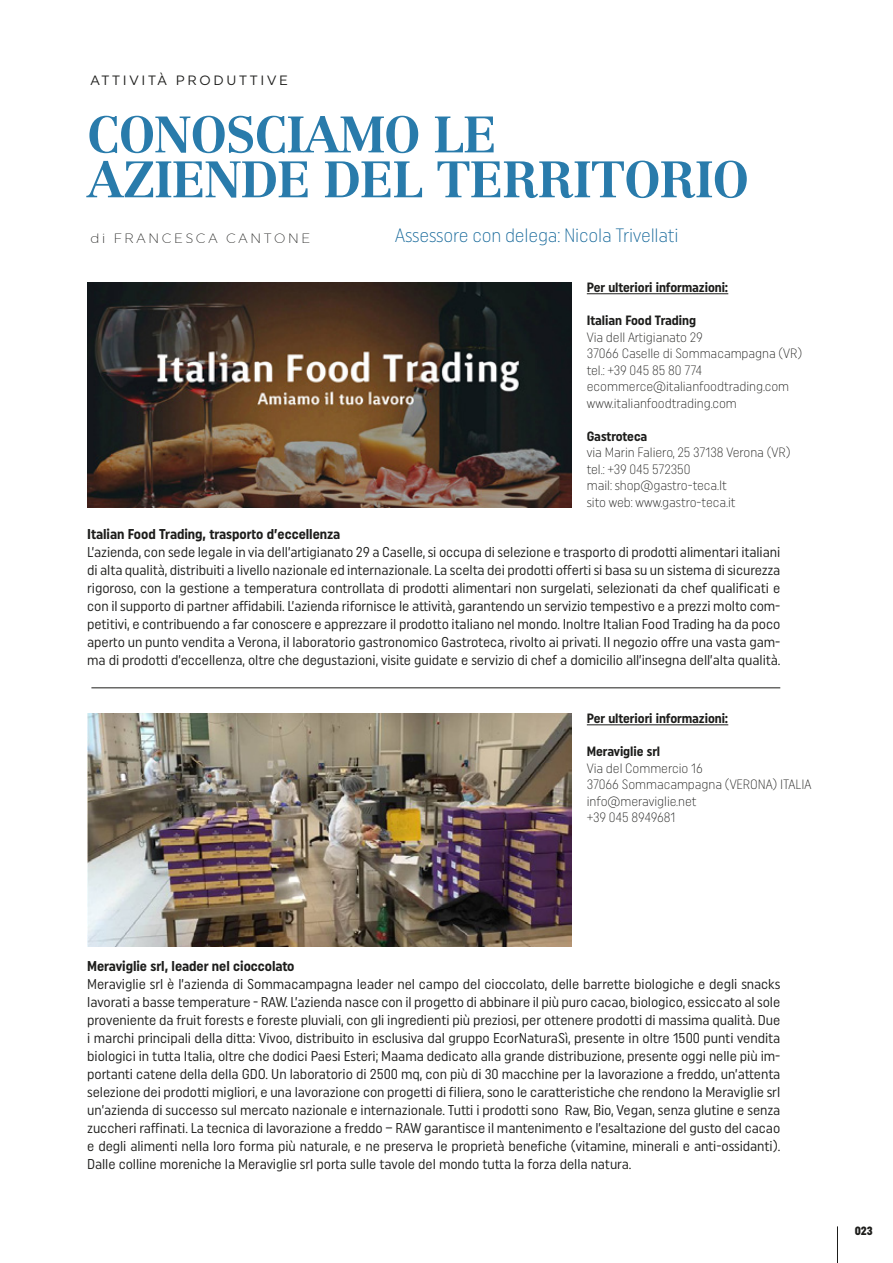
<style>
.page{position:relative;width:893px;height:1263px;background:#fff}
.page>*{position:absolute;margin:0;border:0;box-sizing:border-box;transform-origin:0 0}
.t1{font:700 50.4px/44.8px "Centennial";letter-spacing:-.02em;color:#297bab}
.t2{font:300 19.35px "Uniform Condensed";letter-spacing:-.01em;color:#146799}
.t3{font:14.25px/18px "Uniform Condensed";letter-spacing:-.005em;color:#1d1d1b;text-align:justify}
.t4{font:700 14.25px "Uniform Condensed";letter-spacing:-.005em;color:#1d1d1b}
.t5{font:300 13.5px/16.5px "Uniform Condensed";letter-spacing:-.005em;color:#1d1d1b}
.t6{font:700 13.5px "Uniform Condensed";letter-spacing:-.005em;color:#1d1d1b}
.t7{font:13.5px "Uniform";letter-spacing:.2em;color:#1d1d1b}
.t8{font:300 13.5px "Uniform";letter-spacing:.2em;color:#1d1d1b}
.t9{font:900 12px "Uniform Condensed";color:#1d1d1b}
</style>
<div class="page">
<hr style="left:837px;top:1226px;width:1px;height:37px;background:#1d1d1b">
<img style="left:87px;top:282px;width:484px;height:225px">
<hr style="left:587px;top:293px;width:141px;height:1px;background:#1d1d1b">
<hr style="left:587px;top:724px;width:141px;height:1px;background:#1d1d1b">
<img style="left:87px;top:713px;width:484px;height:233px">
<hr style="left:91px;top:687px;width:689px;height:1px;background:#1d1d1b">
<p class="t7" style="left:90px;top:72px;width:199px">ATTIVITÀ PRODUTTIVE</p>
<h1 class="t1" style="left:87px;top:112px;width:663px">CONOSCIAMO LE<br>AZIENDE DEL TERRITORIO</h1>
<p class="t8" style="left:90px;top:230px;width:221px">di FRANCESCA CANTONE</p>
<h2 class="t2" style="left:395px;top:224px;width:285px">Assessore con delega: Nicola Trivellati</h2>
<p class="t6" style="left:587px;top:280px;width:143px">Per ulteriori informazioni:</p>
<p class="t6" style="left:587px;top:313px;width:111px">Italian Food Trading</p>
<p class="t5" style="left:587px;top:329px;width:217px">Via dell Artigianato 29<br>37066 Caselle di Sommacampagna (VR) tel.: +39 045 85 80 774 ecommerce@italianfoodtrading.com www.italianfoodtrading.com</p>
<p class="t6" style="left:587px;top:428px;width:62px">Gastroteca</p>
<p class="t5" style="left:587px;top:444px;width:205px">via Marin Faliero, 25 37138 Verona (VR) tel.: +39 045 572350<br>mail: shop@gastro-teca.It<br>sito web: www.gastro-teca.it</p>
<p class="t4" style="left:87px;top:526px;width:255px">Italian Food Trading, trasporto d’eccellenza</p>
<p class="t3" style="left:87px;top:543px;width:695px">L’azienda, con sede legale in via dell’artigianato 29 a Caselle, si occupa di selezione e trasporto di prodotti alimentari italiani di alta qualità, distribuiti a livello nazionale ed internazionale. La scelta dei prodotti offerti si basa su un sistema di sicurezza rigoroso, con la gestione a temperatura controllata di prodotti alimentari non surgelati, selezionati da chef qualificati e con il supporto di partner affidabili. L’azienda rifornisce le attività, garantendo un servizio tempestivo e a prezzi molto com&shy;petitivi, e contribuendo a far conoscere e apprezzare il prodotto italiano nel mondo. Inoltre Italian Food Trading ha da poco aperto un punto vendita a Verona, il laboratorio gastronomico Gastroteca, rivolto ai privati. Il negozio offre una vasta gam&shy;ma di prodotti d’eccellenza, oltre che degustazioni, visite guidate e servizio di chef a domicilio all’insegna dell’alta qualità.</p>
<p class="t6" style="left:587px;top:711px;width:143px">Per ulteriori informazioni:</p>
<p class="t6" style="left:587px;top:744px;width:75px">Meraviglie srl</p>
<p class="t5" style="left:587px;top:760px;width:226px">Via del Commercio 16<br>37066 Sommacampagna (VERONA) ITALIA info@meraviglie.net<br>+39 045 8949681</p>
<p class="t4" style="left:87px;top:958px;width:209px">Meraviglie srl, leader nel cioccolato</p>
<p class="t3" style="left:87px;top:975px;width:695px">Meraviglie srl è l’azienda di Sommacampagna leader nel campo del cioccolato, delle barrette biologiche e degli snacks lavorati a basse temperature - RAW. L’azienda nasce con il progetto di abbinare il più puro cacao, biologico, essiccato al sole proveniente da fruit forests e foreste pluviali, con gli ingredienti più preziosi, per ottenere prodotti di massima qualità. Due i marchi principali della ditta: Vivoo, distribuito in esclusiva dal gruppo EcorNaturaSì, presente in oltre 1500 punti vendita biologici in tutta Italia, oltre che dodici Paesi Esteri; Maama dedicato alla grande distribuzione, presente oggi nelle più im&shy;portanti catene della della GDO. Un laboratorio di 2500 mq, con più di 30 macchine per la lavorazione a freddo, un’attenta selezione dei prodotti migliori, e una lavorazione con progetti di filiera, sono le caratteristiche che rendono la Meraviglie srl un’azienda di successo sul mercato nazionale e internazionale. Tutti i prodotti sono Raw, Bio, Vegan, senza glutine e senza zuccheri raffinati. La tecnica di lavorazione a freddo – RAW garantisce il mantenimento e l’esaltazione del gusto del cacao e degli alimenti nella loro forma più naturale, e ne preserva le proprietà benefiche (vitamine, minerali e anti-ossidanti).<br>Dalle colline moreniche la Meraviglie srl porta sulle tavole del mondo tutta la forza della natura.</p>
<p class="t9" style="left:855px;top:1224px;width:20px">023</p>
</div>
